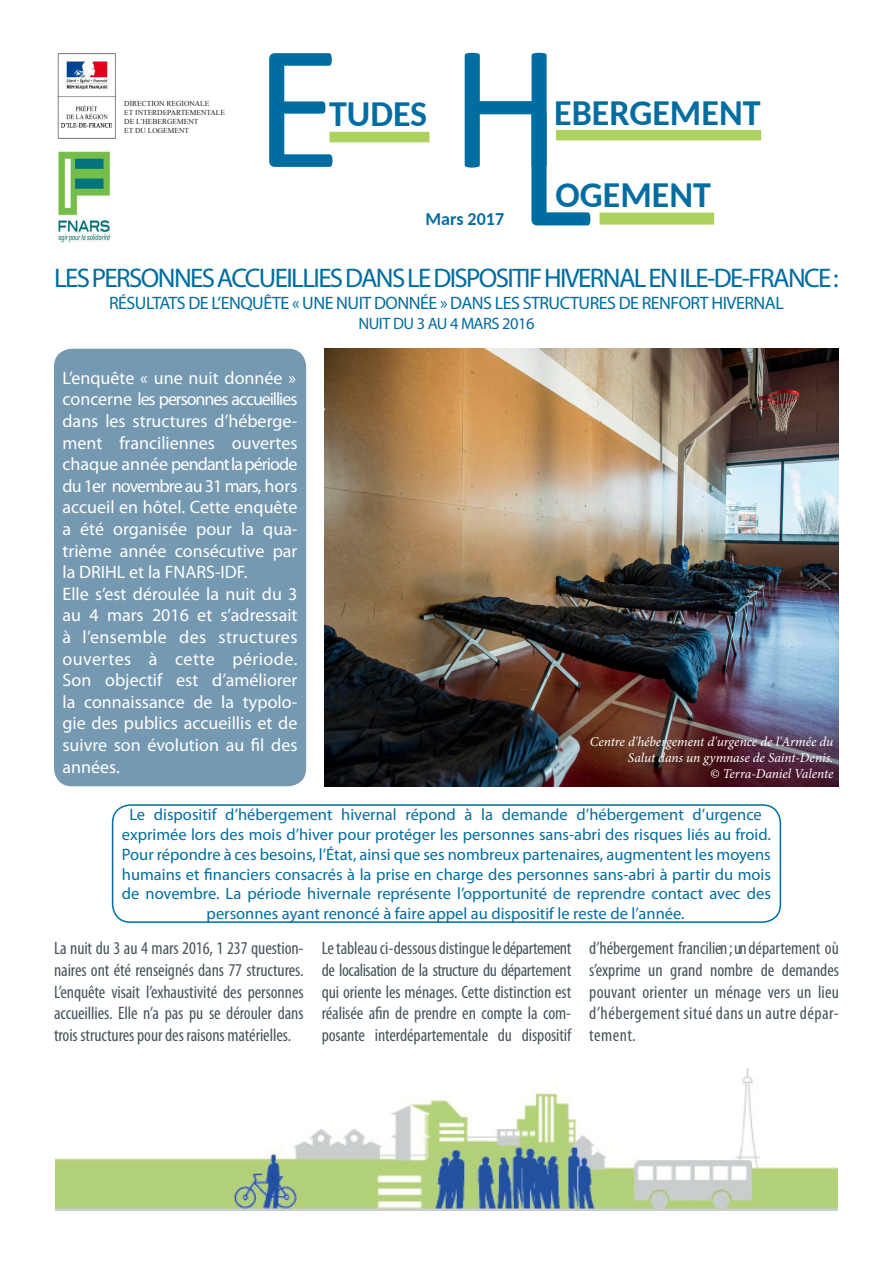
<style>
.page{position:relative;width:893px;height:1263px;background:#fff}
.page>*{position:absolute;margin:0;border:0;box-sizing:border-box;transform-origin:0 0}
.t1{font:180px "Calibri";color:#006da1}
.t2{font:700 36px "Carlito";color:#006da1}
.t3{font:27px "Myriad Pro";letter-spacing:-.06em;color:#006da1}
.t4{font:condensed 18px/21.6px "Myriad Pro";letter-spacing:-.005em;color:#46555e;text-align:justify}
.t5{font:18px/21.6px "Myriad Pro";color:#fff;text-align:justify}
.t6{font:18px "Myriad Pro";letter-spacing:-.03em;color:#006da1}
.t7{font:700 18px "Carlito";color:#006da1}
.t8{font:16.5px/19.8px "Myriad Pro";color:#006da1;text-align:justify}
.t9{font:16.5px "Myriad Pro";letter-spacing:-.03em;color:#006da1}
.t10{font:italic 13.5px/16.2px "Minion Pro";letter-spacing:-.005em;color:#fff;text-align:right}
.t11{font:7.5px "Times New Roman";color:#231f20}
</style>
<div class="page">
<img style="left:55px;top:1068px;width:783px;height:142px">
<div style="left:54px;top:349px;width:252px;height:437px;background:#7599b1;border-radius:18px"></div>
<img style="left:57px;top:54px;width:59px;height:84px">
<div style="left:556px;top:130px;width:205px;height:10px;background:#abd25e"></div>
<div style="left:600px;top:213px;width:114px;height:12px;background:#abd25e"></div>
<div style="left:330px;top:132px;width:99px;height:10px;background:#abd25e"></div>
<div style="left:112px;top:804px;width:669px;height:119px;border:2px solid #006da1;border-radius:18px"></div>
<img style="left:324px;top:349px;width:515px;height:437px">
<img style="left:58px;top:151px;width:53px;height:92px">
<p class="t11" style="left:124px;top:99px;width:87px">DIRECTION REGIONALE</p>
<p class="t11" style="left:124px;top:108px;width:102px">ET INTERDEPARTEMENTALE</p>
<p class="t11" style="left:124px;top:117px;width:76px">DE L’HEBERGEMENT</p>
<p class="t11" style="left:124px;top:126px;width:66px">ET DU LOGEMENT</p>
<p class="t1" style="left:450px;top:-6px;width:114px">H</p>
<p class="t1" style="left:254px;top:-7px;width:89px">E</p>
<p class="t2" style="left:329px;top:89px;width:100px">TUDES</p>
<p class="t2" style="left:554px;top:89px;width:208px">EBERGEMENT</p>
<p class="t1" style="left:516px;top:52px;width:77px">L</p>
<p class="t2" style="left:556px;top:170px;width:157px">OGEMENT</p>
<p class="t7" style="left:426px;top:207px;width:80px">Mars 2017</p>
<p class="t3" style="left:54px;top:261px;width:786px">LES PERSONNES ACCUEILLIES DANS LE DISPOSITIF HIVERNAL EN ILE-DE-FRANCE :</p>
<p class="t6" style="left:109px;top:292px;width:676px">RÉSULTATS DE L’ENQUÊTE « UNE NUIT DONNÉE » DANS LES STRUCTURES DE RENFORT HIVERNAL</p>
<p class="t9" style="left:358px;top:313px;width:178px">NUIT DU 3 AU 4 MARS 2016</p>
<p class="t5" style="left:63px;top:367px;width:237px">L’enquête « une nuit donnée » concerne les personnes accueillies dans les structures d’héberge&shy;ment franciliennes ouvertes chaque année pendant la période du 1er novembre au 31 mars, hors accueil en hôtel. Cette enquête a été organisée pour la qua&shy;trième année consécutive par la DRIHL et la FNARS-IDF.</p>
<p class="t5" style="left:63px;top:583px;width:237px">Elle s’est déroulée la nuit du 3 au 4 mars 2016 et s’adressait à l’ensemble des structures ouvertes à cette période.<br>Son objectif est d’améliorer la connaissance de la typolo&shy;gie des publics accueillis et de suivre son évolution au fil des années.</p>
<p class="t10" style="left:590px;top:734px;width:245px">Centre d'hébergement d'urgence de l'Armée du<br>Salut dans un gymnase de Saint-Denis.</p>
<p class="t10" style="left:710px;top:766px;width:125px">© Terra-Daniel Valente</p>
<p class="t8" style="left:129px;top:804px;width:634px">Le dispositif d’hébergement hivernal répond à la demande d’hébergement d’urgence</p>
<p class="t8" style="left:122px;top:824px;width:651px">exprimée lors des mois d’hiver pour protéger les personnes sans-abri des risques liés au froid.</p>
<p class="t8" style="left:122px;top:844px;width:650px">Pour répondre à ces besoins, l’État, ainsi que ses nombreux partenaires, augmentent les moyens humains et financiers consacrés à la prise en charge des personnes sans-abri à partir du mois de novembre. La période hivernale représente l’opportunité de reprendre contact avec des</p>
<p class="t8" style="left:207px;top:903px;width:479px">personnes ayant renoncé à faire appel au dispositif le reste de l’année.</p>
<p class="t4" style="left:54px;top:937px;width:251px">La nuit du 3 au 4 mars 2016, 1 237 question&shy;naires ont été renseignés dans 77 structures.<br>L’enquête visait l’exhaustivité des personnes accueillies. Elle n’a pas pu se dérouler dans trois structures pour des raisons matérielles.</p>
<p class="t4" style="left:322px;top:937px;width:251px">Le tableau ci-dessous distingue le département de localisation de la structure du département qui oriente les ménages. Cette distinction est réalisée afin de prendre en compte la com&shy;posante interdépartementale du dispositif</p>
<p class="t4" style="left:589px;top:937px;width:251px">d’hébergement francilien ; un département où s’exprime un grand nombre de demandes pouvant orienter un ménage vers un lieu d’hébergement situé dans un autre dépar&shy;tement.</p>
</div>
